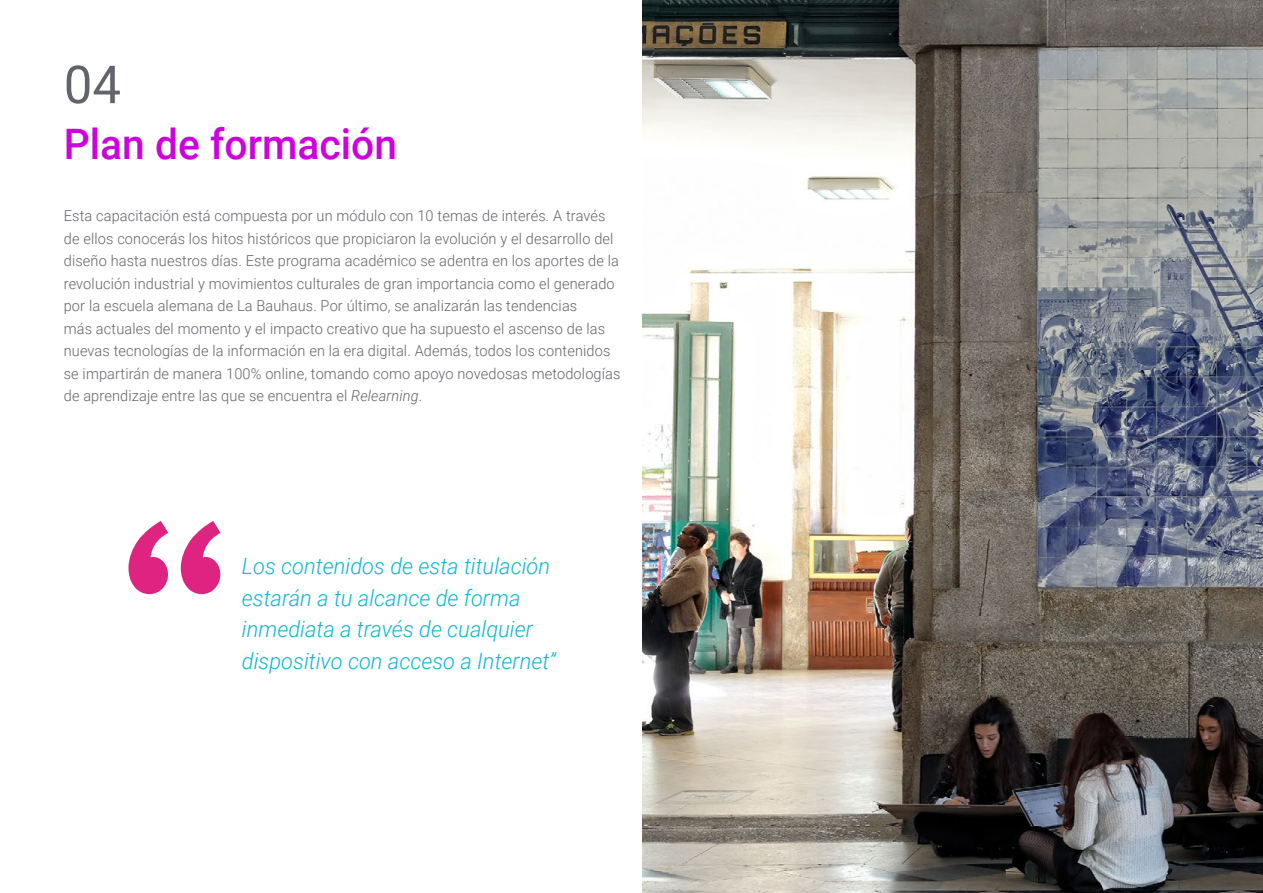
<style>
.page{position:relative;width:1263px;height:893px;background:#fff}
.page>*{position:absolute;margin:0;border:0;box-sizing:border-box;transform-origin:0 0}
.t1{font:52.5px "Roboto";color:#61646a}
.t2{font:500 42px "Roboto";color:#ce00de}
.t3{font:italic 300 22.5px/31.5px "Roboto";color:#0fb6cf}
.t4{font:300 15px/22.5px "Roboto";letter-spacing:.01em;color:#61646a}
.s1{font-style:italic}
</style>
<div class="page">
<svg style="left:128px;top:521px;width:93px;height:73px"></svg>
<img style="left:642px;top:0;width:621px;height:893px">
<h1 class="t1" style="left:64px;top:48px;width:59px">04</h1>
<h2 class="t2" style="left:64px;top:115px;width:335px">Plan de formación</h2>
<p class="t4" style="left:64px;top:204px;width:558px">Esta capacitación está compuesta por un módulo con 10 temas de interés. A través de ellos conocerás los hitos históricos que propiciaron la evolución y el desarrollo del diseño hasta nuestros días. Este programa académico se adentra en los aportes de la revolución industrial y movimientos culturales de gran importancia como el generado por la escuela alemana de La Bauhaus. Por último, se analizarán las tendencias<br>más actuales del momento y el impacto creativo que ha supuesto el ascenso de las nuevas tecnologías de la información en la era digital. Además, todos los contenidos se impartirán de manera 100% online, tomando como apoyo novedosas metodologías de aprendizaje entre las que se encuentra el <span class="s1">Relearning</span>.</p>
<h3 class="t3" style="left:242px;top:550px;width:316px">Los contenidos de esta titulación estarán a tu alcance de forma inmediata a través de cualquier dispositivo con acceso a Internet”</h3>
</div>
